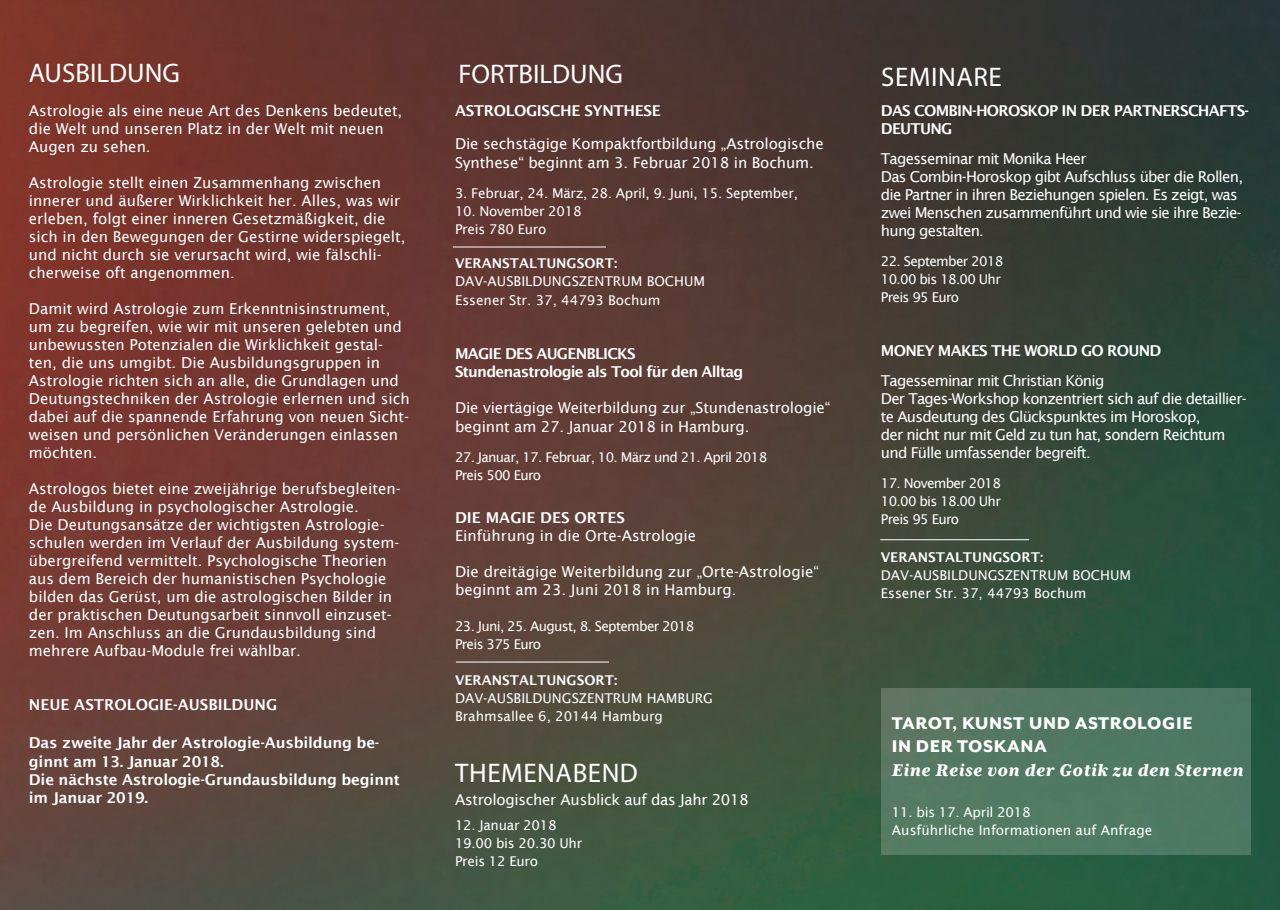
<style>
.page{position:relative;width:1280px;height:910px;background:#fff}
.page>*{position:absolute;margin:0;border:0;box-sizing:border-box;transform-origin:0 0}
.t1{font:27px "Myriad Pro";letter-spacing:.005em;color:#fff}
.t2{font:800 19.5px "Mr Eaves San OT";letter-spacing:.03em;color:#fff}
.t3{font:italic 800 19.5px "Mrs Eaves XL Serif OT";letter-spacing:.03em;color:#fff}
.t4{font:15px/18px "Lucida Sans";color:#fff}
.t5{font:15px/18px "Lucida Sans";letter-spacing:-.05em;color:#fff}
.t6{font:600 15px/19.5px "Lucida Sans";letter-spacing:-.025em;color:#fff}
.t7{font:600 15px/18.1px "Lucida Sans";letter-spacing:-.05em;color:#fff}
.t8{font:15px "Lucida Sans";letter-spacing:-.02em;color:#fff}
.t9{font:600 15px "Lucida Sans";color:#fff}
.t10{font:13.5px "Lucida Sans";color:#fff}
.t11{font:13.5px "Lucida Sans";letter-spacing:-.05em;color:#fff}
.t12{font:13.5px "Lucida Sans";letter-spacing:-.02em;color:#fff}
.t13{font:600 13.5px "Lucida Sans";color:#fff}
.s1{font-weight:600}
</style>
<div class="page">
<img style="left:0;top:0;width:1280px;height:910px">
<div style="left:881px;top:688px;width:370px;height:166px;background:#517963"></div>
<hr style="left:453px;top:247px;width:153px;height:1px;background:#fff">
<hr style="left:456px;top:662px;width:153px;height:1px;background:#fff">
<hr style="left:880px;top:539px;width:149px;height:1px;background:#fff">
<p class="t1" style="left:29px;top:57px;width:153px">AUSBILDUNG</p>
<p class="t1" style="left:458px;top:57px;width:166px">FORTBILDUNG</p>
<p class="t4" style="left:29px;top:102px;width:375px">Astrologie als eine neue Art des Denkens bedeutet, die Welt und unseren Platz in der Welt mit neuen<br>Augen zu sehen.</p>
<p class="t4" style="left:29px;top:174px;width:378px">Astrologie stellt einen Zusammenhang zwischen innerer und äußerer Wirklichkeit her. Alles, was wir erleben, folgt einer inneren Gesetzmäßigkeit, die sich in den Bewegungen der Gestirne widerspiegelt, und nicht durch sie verursacht wird, wie fälschli&shy;cherweise oft angenommen.</p>
<p class="t4" style="left:29px;top:300px;width:382px">Damit wird Astrologie zum Erkenntnisinstrument, um zu begreifen, wie wir mit unseren gelebten und unbewussten Potenzialen die Wirklichkeit gestal&shy;ten, die uns umgibt. Die Ausbildungsgruppen in Astrologie richten sich an alle, die Grundlagen und Deutungstechniken der Astrologie erlernen und sich dabei auf die spannende Erfahrung von neuen Sicht&shy;weisen und persönlichen Veränderungen einlassen möchten.</p>
<p class="t4" style="left:29px;top:480px;width:373px">Astrologos bietet eine zweijährige berufsbegleiten&shy;de Ausbildung in psychologischer Astrologie.</p>
<p class="t4" style="left:29px;top:516px;width:372px">Die Deutungsansätze der wichtigsten Astrologie&shy;schulen werden im Verlauf der Ausbildung system&shy;übergreifend vermittelt. Psychologische Theorien aus dem Bereich der humanistischen Psychologie bilden das Gerüst, um die astrologischen Bilder in der praktischen Deutungsarbeit sinnvoll einzuset&shy;zen. Im Anschluss an die Grundausbildung sind mehrere Aufbau-Module frei wählbar.</p>
<p class="t9" style="left:29px;top:696px;width:250px">NEUE ASTROLOGIE-AUSBILDUNG</p>
<p class="t6" style="left:29px;top:733px;width:352px">Das zweite Jahr der Astrologie-Ausbildung be&shy;ginnt am 13. Januar 2018.</p>
<p class="t6" style="left:29px;top:771px;width:372px;line-height:18px">Die nächste Astrologie-Grundausbildung beginnt im Januar 2019.</p>
<p class="t6" style="left:455px;top:101px;width:207px">ASTROLOGISCHE SYNTHESE</p>
<p class="t4" style="left:455px;top:135px;width:370px">Die sechstägige Kompaktfortbildung „Astrologische<br>Synthese“ beginnt am 3. Februar 2018 in Bochum.</p>
<p class="t12" style="left:455px;top:185px;width:344px">3. Februar, 24. März, 28. April, 9. Juni, 15. September,</p>
<p class="t12" style="left:455px;top:203px;width:128px">10. November 2018</p>
<p class="t12" style="left:455px;top:221px;width:93px">Preis 780 Euro</p>
<p class="t13" style="left:455px;top:256px;width:164px">VERANSTALTUNGSORT:</p>
<p class="t10" style="left:455px;top:274px;width:252px">DAV-AUSBILDUNGSZENTRUM BOCHUM</p>
<p class="t10" style="left:455px;top:292px;width:207px">Essener Str. 37, 44793 Bochum</p>
<p class="t7" style="left:455px;top:345px;width:290px">MAGIE DES AUGENBLICKS<br>Stundenastrologie als Tool für den Alltag</p>
<p class="t4" style="left:455px;top:399px;width:377px">Die viertägige Weiterbildung zur „Stundenastrologie“ beginnt am 27. Januar 2018 in Hamburg.</p>
<p class="t11" style="left:455px;top:449px;width:314px">27. Januar, 17. Februar, 10. März und 21. April 2018</p>
<p class="t11" style="left:455px;top:467px;width:88px">Preis 500 Euro</p>
<p class="t4" style="left:455px;top:509px;width:243px"><span class="s1">DIE MAGIE DES ORTES<br></span>Einführung in die Orte-Astrologie</p>
<p class="t4" style="left:455px;top:563px;width:366px">Die dreitägige Weiterbildung zur „Orte-Astrologie“ beginnt am 23. Juni 2018 in Hamburg.</p>
<p class="t11" style="left:455px;top:619px;width:241px">23. Juni, 25. August, 8. September 2018</p>
<p class="t11" style="left:455px;top:637px;width:88px">Preis 375 Euro</p>
<p class="t13" style="left:455px;top:673px;width:164px">VERANSTALTUNGSORT:</p>
<p class="t10" style="left:455px;top:691px;width:259px">DAV-AUSBILDUNGSZENTRUM HAMBURG</p>
<p class="t10" style="left:455px;top:709px;width:209px">Brahmsallee 6, 20144 Hamburg</p>
<p class="t1" style="left:455px;top:757px;width:184px">THEMENABEND</p>
<p class="t8" style="left:455px;top:791px;width:295px">Astrologischer Ausblick auf das Jahr 2018</p>
<p class="t12" style="left:455px;top:818px;width:103px">12. Januar 2018</p>
<p class="t12" style="left:455px;top:836px;width:129px">19.00 bis 20.30 Uhr</p>
<p class="t12" style="left:455px;top:854px;width:85px">Preis 12 Euro</p>
<p class="t1" style="left:881px;top:60px;width:122px">SEMINARE</p>
<p class="t7" style="left:881px;top:101px;width:370px">DAS COMBIN-HOROSKOP IN DER PARTNERSCHAFTS-<br>DEUTUNG</p>
<p class="t5" style="left:881px;top:150px;width:207px">Tagesseminar mit Monika Heer</p>
<p class="t5" style="left:881px;top:168px;width:364px">Das Combin-Horoskop gibt Aufschluss über die Rollen, die Partner in ihren Beziehungen spielen. Es zeigt, was zwei Menschen zusammenführt und wie sie ihre Bezie&shy;hung gestalten.</p>
<p class="t11" style="left:881px;top:253px;width:124px">22. September 2018</p>
<p class="t11" style="left:881px;top:271px;width:121px">10.00 bis 18.00 Uhr</p>
<p class="t11" style="left:881px;top:289px;width:80px">Preis 95 Euro</p>
<p class="t7" style="left:881px;top:342px;width:282px">MONEY MAKES THE WORLD GO ROUND</p>
<p class="t5" style="left:881px;top:372px;width:225px">Tagesseminar mit Christian König</p>
<p class="t5" style="left:881px;top:390px;width:367px">Der Tages-Workshop konzentriert sich auf die detaillier&shy;te Ausdeutung des Glückspunktes im Horoskop,</p>
<p class="t5" style="left:881px;top:426px;width:346px">der nicht nur mit Geld zu tun hat, sondern Reichtum und Fülle umfassender begreift.</p>
<p class="t11" style="left:881px;top:476px;width:122px">17. November 2018</p>
<p class="t11" style="left:881px;top:494px;width:121px">10.00 bis 18.00 Uhr</p>
<p class="t11" style="left:881px;top:512px;width:80px">Preis 95 Euro</p>
<p class="t13" style="left:881px;top:549px;width:164px">VERANSTALTUNGSORT:</p>
<p class="t10" style="left:881px;top:567px;width:252px">DAV-AUSBILDUNGSZENTRUM BOCHUM</p>
<p class="t10" style="left:881px;top:585px;width:207px">Essener Str. 37, 44793 Bochum</p>
<p class="t2" style="left:892px;top:712px;width:302px">TAROT, KUNST UND ASTROLOGIE</p>
<p class="t2" style="left:892px;top:736px;width:156px">IN DER TOSKANA</p>
<p class="t3" style="left:892px;top:760px;width:353px">Eine Reise von der Gotik zu den Sternen</p>
<p class="t12" style="left:892px;top:804px;width:140px">11. bis 17. April 2018</p>
<p class="t10" style="left:892px;top:822px;width:262px">Ausführliche Informationen auf Anfrage</p>
</div>
